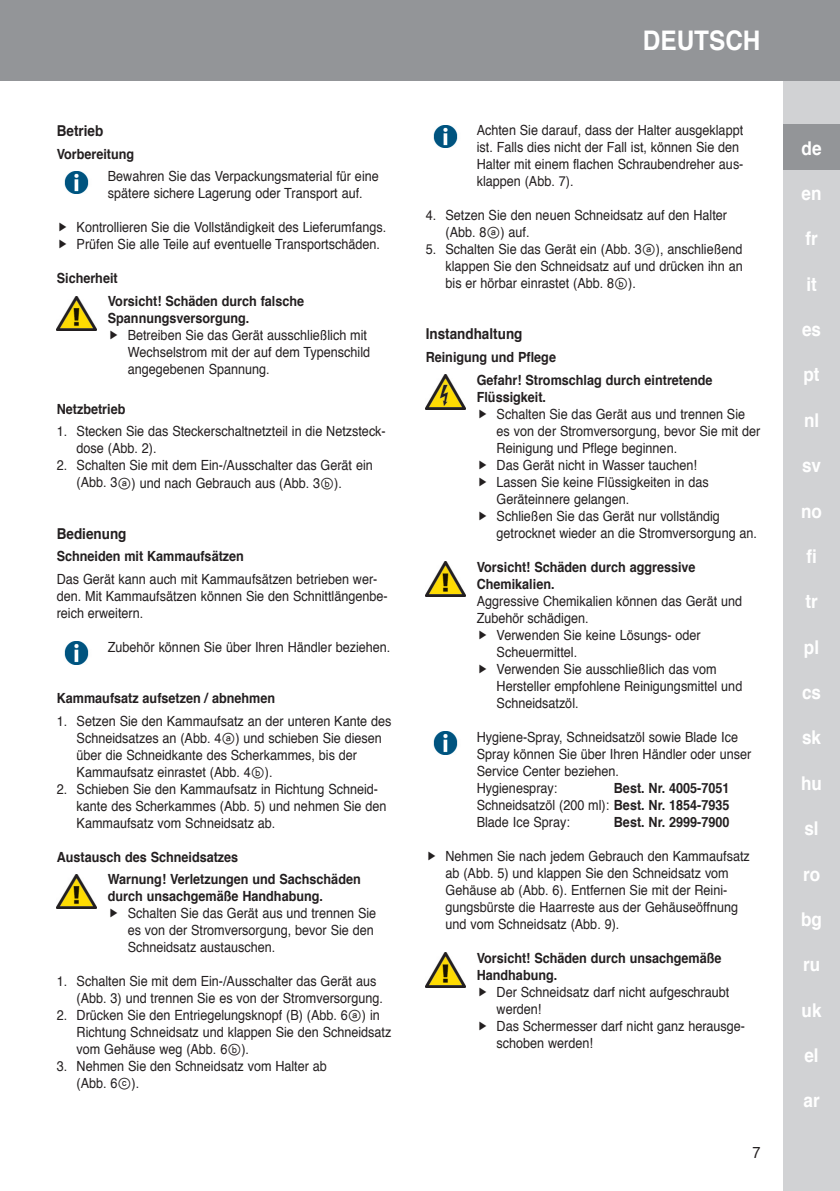
<style>
.page{position:relative;width:840px;height:1191px;background:#fff}
.page>*{position:absolute;margin:0;border:0;box-sizing:border-box;transform-origin:0 0}
.t1{font:700 27px "Helvetica";color:#fff;scale:.9 1}
.t2{font:700 19px "Helvetica";color:#fff;scale:.9 1}
.t3{font:16px "Helvetica";color:#231f20;scale:.9 1}
.t4{font:700 15px "Helvetica";color:#231f20;scale:.9 1}
.t5{font:14px/17px "Helvetica";color:#231f20;scale:.9 1}
.t6{font:700 14px/22.6px "Helvetica";color:#231f20;scale:.9 1}
.s1{font-family:"Arial Unicode MS"}
.s2{font-weight:700}
</style>
<div class="page">
<div style="left:782px;top:0;width:57px;height:1191px;background:#d1d2d4"></div>
<div style="left:0;top:0;width:839px;height:80px;background:#939598"></div>
<div style="left:782px;top:125px;width:57px;height:45px;background:#939598"></div>
<img style="left:64px;top:171px;width:25px;height:23px">
<img style="left:57px;top:296px;width:39px;height:34px">
<img style="left:64px;top:642px;width:25px;height:22px">
<img style="left:57px;top:874px;width:39px;height:34px">
<img style="left:433px;top:125px;width:25px;height:23px">
<img style="left:425px;top:374px;width:40px;height:35px">
<img style="left:425px;top:561px;width:40px;height:35px">
<img style="left:433px;top:732px;width:25px;height:22px">
<img style="left:425px;top:952px;width:40px;height:35px">
<p class="t4" style="left:57px;top:119px;width:53px">Betrieb</p>
<p class="t6" style="left:57px;top:143px;width:88px">Vorbereitung</p>
<p class="t5" style="left:108px;top:168px;width:302px">Bewahren Sie das Verpackungsmaterial für eine spätere sichere Lagerung oder Transport auf.</p>
<p class="t5" style="left:77px;top:219px;width:345px">Kontrollieren Sie die Vollständigkeit des Lieferumfangs.<br>Prüfen Sie alle Teile auf eventuelle Transportschäden.</p>
<p class="t6" style="left:108px;top:267px;width:219px;text-indent:-51px">Sicherheit<br>Vorsicht! Schäden durch falsche</p>
<p class="t6" style="left:108px;top:307px;width:159px">Spannungsversorgung.</p>
<p class="t5" style="left:128px;top:327px;width:271px">Betreiben Sie das Gerät ausschließlich mit<br>Wechselstrom mit der auf dem Typenschild angegebenen Spannung.</p>
<p class="t6" style="left:57px;top:398px;width:78px">Netzbetrieb</p>
<p class="t5" style="left:77px;top:423px;width:345px;text-indent:-20px">1. Stecken Sie das Steckerschaltnetzteil in die Netzsteck&shy;dose (Abb. 2).</p>
<p class="t5" style="left:77px;top:457px;width:330px;text-indent:-20px">2. Schalten Sie mit dem Ein-/Ausschalter das Gerät ein (Abb. 3<span class="s1">ⓐ</span>) und nach Gebrauch aus (Abb. 3<span class="s1">ⓑ</span>).</p>
<p class="t4" style="left:57px;top:521px;width:79px">Bedienung</p>
<p class="t6" style="left:57px;top:545px;width:209px">Schneiden mit Kammaufsätzen</p>
<p class="t5" style="left:57px;top:571px;width:369px">Das Gerät kann auch mit Kammaufsätzen betrieben wer&shy;den. Mit Kammaufsätzen können Sie den Schnittlängenbe&shy;reich erweitern.</p>
<p class="t5" style="left:108px;top:639px;width:315px">Zubehör können Sie über Ihren Händler beziehen.</p>
<p class="t6" style="left:57px;top:687px;width:244px">Kammaufsatz aufsetzen / abnehmen</p>
<p class="t5" style="left:77px;top:712px;width:351px;text-indent:-20px">1. Setzen Sie den Kammaufsatz an der unteren Kante des Schneidsatzes an (Abb. 4<span class="s1">ⓐ</span>) und schieben Sie diesen über die Schneidkante des Scherkammes, bis der Kammaufsatz einrastet (Abb. 4<span class="s1">ⓑ</span>).</p>
<p class="t5" style="left:77px;top:780px;width:345px;text-indent:-20px">2. Schieben Sie den Kammaufsatz in Richtung Schneid&shy;kante des Scherkammes (Abb. 5) und nehmen Sie den<br>Kammaufsatz vom Schneidsatz ab.</p>
<p class="t6" style="left:108px;top:845px;width:282px;text-indent:-51px">Austausch des Schneidsatzes<br>Warnung! Verletzungen und Sachschäden</p>
<p class="t6" style="left:108px;top:885px;width:240px">durch unsachgemäße Handhabung.</p>
<p class="t5" style="left:128px;top:905px;width:277px">Schalten Sie das Gerät aus und trennen Sie es von der Stromversorgung, bevor Sie den<br>Schneidsatz austauschen.</p>
<p class="t5" style="left:77px;top:973px;width:342px;text-indent:-20px">1. Schalten Sie mit dem Ein-/Ausschalter das Gerät aus (Abb. 3) und trennen Sie es von der Stromversorgung.</p>
<p class="t5" style="left:77px;top:1007px;width:351px;text-indent:-20px">2. Drücken Sie den Entriegelungsknopf (B) (Abb. 6<span class="s1">ⓐ</span>) in<br>Richtung Schneidsatz und klappen Sie den Schneidsatz vom Gehäuse weg (Abb. 6<span class="s1">ⓑ</span>).</p>
<p class="t5" style="left:77px;top:1058px;width:279px;text-indent:-20px">3. Nehmen Sie den Schneidsatz vom Halter ab (Abb. 6<span class="s1">ⓒ</span>).</p>
<h1 class="t1" style="left:642px;top:19px;width:132px">DEUTSCH</h1>
<p class="t5" style="left:476px;top:122px;width:298px">Achten Sie darauf, dass der Halter ausgeklappt ist. Falls dies nicht der Fall ist, können Sie den Halter mit einem flachen Schraubendreher aus&shy;klappen (Abb. 7).</p>
<p class="t5" style="left:445px;top:207px;width:314px;text-indent:-20px">4. Setzen Sie den neuen Schneidsatz auf den Halter (Abb. 8<span class="s1">ⓐ</span>) auf.</p>
<p class="t5" style="left:445px;top:241px;width:331px;text-align:justify;text-indent:-20px">5. Schalten Sie das Gerät ein (Abb. 3<span class="s1">ⓐ</span>), anschließend klappen Sie den Schneidsatz auf und drücken ihn an bis er hörbar einrastet (Abb. 8<span class="s1">ⓑ</span>).</p>
<p class="t4" style="left:425px;top:322px;width:109px">Instandhaltung</p>
<p class="t6" style="left:476px;top:346px;width:263px;text-indent:-51px">Reinigung und Pflege<br>Gefahr! Stromschlag durch eintretende</p>
<p class="t6" style="left:476px;top:386px;width:79px">Flüssigkeit.</p>
<p class="t5" style="left:496px;top:406px;width:294px">Schalten Sie das Gerät aus und trennen Sie es von der Stromversorgung, bevor Sie mit der Reinigung und Pflege beginnen.<br>Das Gerät nicht in Wasser tauchen!<br>Lassen Sie keine Flüssigkeiten in das Geräteinnere gelangen.<br>Schließen Sie das Gerät nur vollständig getrocknet wieder an die Stromversorgung an.</p>
<p class="t6" style="left:476px;top:558px;width:244px;line-height:17px">Vorsicht! Schäden durch aggressive<br>Chemikalien.</p>
<p class="t5" style="left:476px;top:593px;width:296px">Aggressive Chemikalien können das Gerät und</p>
<p class="t5" style="left:476px;top:610px;width:126px">Zubehör schädigen.</p>
<p class="t5" style="left:496px;top:627px;width:228px">Verwenden Sie keine Lösungs- oder</p>
<p class="t5" style="left:496px;top:644px;width:91px">Scheuermittel.</p>
<p class="t5" style="left:496px;top:661px;width:246px">Verwenden Sie ausschließlich das vom</p>
<p class="t5" style="left:496px;top:678px;width:274px">Hersteller empfohlene Reinigungsmittel und</p>
<p class="t5" style="left:496px;top:695px;width:93px">Schneidsatzöl.</p>
<p class="t5" style="left:476px;top:729px;width:306px">Hygiene-Spray, Schneidsatzöl sowie Blade Ice Spray können Sie über Ihren Händler oder unser Service Center beziehen.<br>Hygienespray:</p>
<p class="t5" style="left:476px;top:780px;width:282px;text-align:justify;text-indent:137px"><span class="s2">Best. Nr. 4005-7051<br></span>Schneidsatzöl (200 ml): <span class="s2">Best. Nr. 1854-7935<br></span>Blade Ice Spray:</p>
<p class="t6" style="left:613px;top:811px;width:130px">Best. Nr. 2999-7900</p>
<p class="t5" style="left:445px;top:848px;width:339px">Nehmen Sie nach jedem Gebrauch den Kammaufsatz ab (Abb. 5) und klappen Sie den Schneidsatz vom Gehäuse ab (Abb. 6). Entfernen Sie mit der Reini&shy;gungsbürste die Haarreste aus der Gehäuseöffnung und vom Schneidsatz (Abb. 9).</p>
<p class="t6" style="left:476px;top:949px;width:273px;line-height:17px">Vorsicht! Schäden durch unsachgemäße<br>Handhabung.</p>
<p class="t5" style="left:496px;top:984px;width:277px">Der Schneidsatz darf nicht aufgeschraubt werden!<br>Das Schermesser darf nicht ganz herausge&shy;schoben werden!</p>
<p class="t3" style="left:752px;top:1139px;width:10px">7</p>
<h2 class="t2" style="left:801px;top:133px;width:24px">de</h2>
<h2 class="t2" style="left:801px;top:178px;width:24px">en</h2>
<h2 class="t2" style="left:805px;top:223px;width:15px">fr</h2>
<h2 class="t2" style="left:805px;top:269px;width:13px">it</h2>
<h2 class="t2" style="left:801px;top:314px;width:23px">es</h2>
<h2 class="t2" style="left:803px;top:359px;width:19px">pt</h2>
<h2 class="t2" style="left:803px;top:405px;width:18px">nl</h2>
<h2 class="t2" style="left:801px;top:450px;width:23px">sv</h2>
<h2 class="t2" style="left:800px;top:495px;width:25px">no</h2>
<h2 class="t2" style="left:805px;top:541px;width:13px">fi</h2>
<h2 class="t2" style="left:805px;top:586px;width:15px">tr</h2>
<h2 class="t2" style="left:803px;top:631px;width:18px">pl</h2>
<h2 class="t2" style="left:801px;top:677px;width:23px">cs</h2>
<h2 class="t2" style="left:801px;top:722px;width:23px">sk</h2>
<h2 class="t2" style="left:800px;top:767px;width:25px">hu</h2>
<h2 class="t2" style="left:804px;top:813px;width:17px">sl</h2>
<h2 class="t2" style="left:802px;top:858px;width:20px">ro</h2>
<h2 class="t2" style="left:800px;top:904px;width:25px">bg</h2>
<h2 class="t2" style="left:802px;top:949px;width:20px">ru</h2>
<h2 class="t2" style="left:801px;top:994px;width:24px">uk</h2>
<h2 class="t2" style="left:804px;top:1040px;width:17px">el</h2>
<h2 class="t2" style="left:803px;top:1085px;width:19px">ar</h2>
</div>
